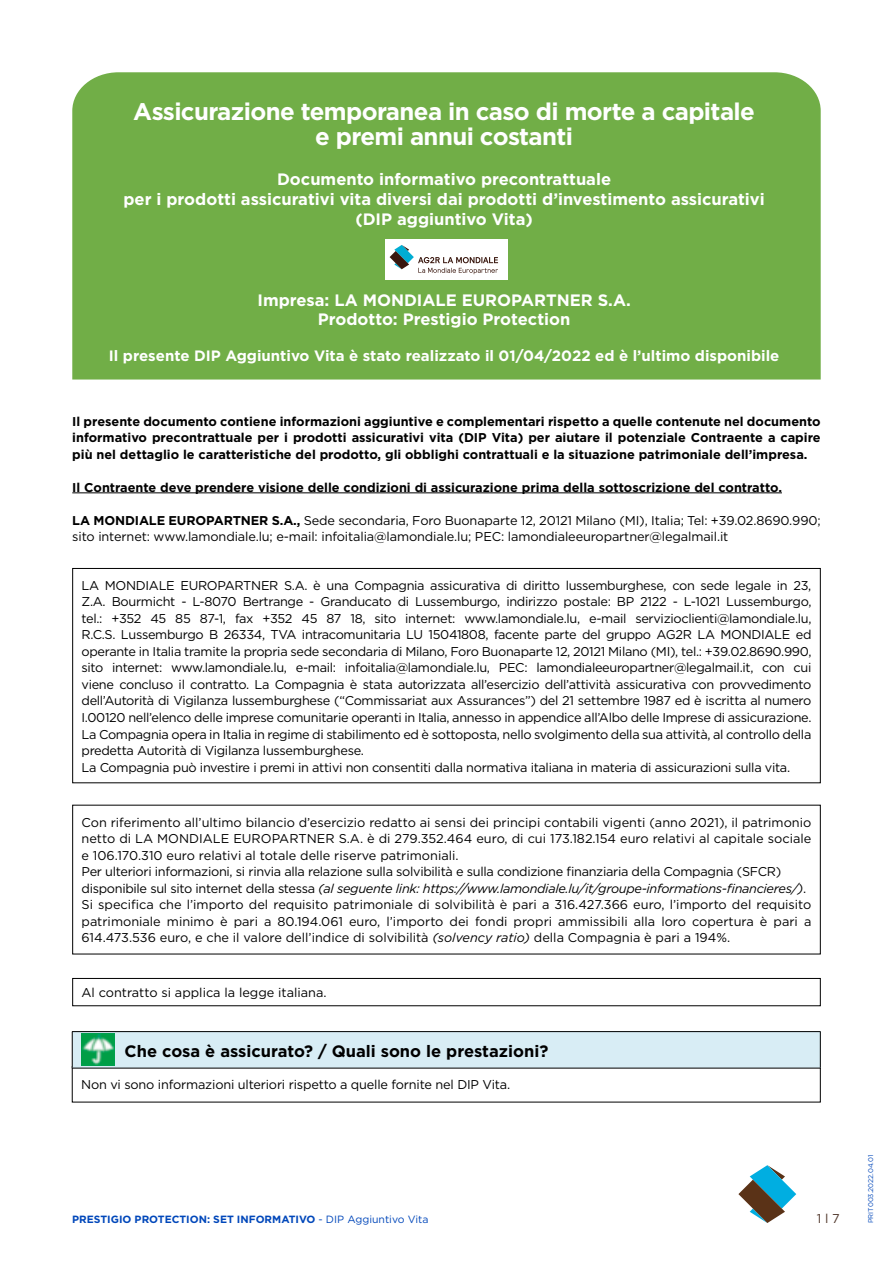
<style>
.page{position:relative;width:893px;height:1263px;background:#fff}
.page>*{position:absolute;margin:0;border:0;box-sizing:border-box;transform-origin:0 0}
.t1{font:700 24px/25.5px "Gotham";letter-spacing:-.025em;color:#fff;text-align:center}
.t2{font:700 16.5px "Gotham";color:#fff}
.t3{font:700 16.5px "Gotham";color:#000}
.t4{font:700 15px "Gotham";color:#fff}
.t5{font:12.75px/16.5px "Gotham";letter-spacing:-.025em;color:#000;text-align:justify}
.t6{font:700 12.75px/16.5px "Gotham";color:#000}
.t7{font:italic 12.75px "Gotham";letter-spacing:-.025em;color:#000}
.t8{font:12.75px "Gotham";color:#000}
.t9{font:12.75px "Gotham";color:#4f362a}
.t10{font:700 10.5px "Gotham";color:#0047ba}
.t11{font:6.9px "Gotham";color:#0047ba}
.s1{font-weight:700}
.s2{font-style:normal}
.s3{font-style:italic}
.s4{font-weight:400}
</style>
<div class="page">
<svg style="left:738px;top:1165px;width:58px;height:58px"></svg>
<div style="left:72px;top:72px;width:749px;height:307px;background:#71ae47"></div>
<hr style="left:72px;top:492px;width:710px;height:1px;background:#000">
<div style="left:72px;top:568px;width:749px;height:215px;border:1px solid #000"></div>
<div style="left:72px;top:978px;width:749px;height:28px;border:1px solid #000"></div>
<div style="left:72px;top:1031px;width:748px;height:37px;background:#d8edf5"></div>
<hr style="left:72px;top:1031px;width:749px;height:1px;background:#000">
<hr style="left:72px;top:1032px;width:1px;height:36px;background:#000">
<hr style="left:820px;top:1032px;width:1px;height:36px;background:#000">
<hr style="left:72px;top:1068px;width:749px;height:1px;background:#000">
<img style="left:81px;top:1034px;width:33px;height:32px">
<div style="left:385px;top:239px;width:123px;height:41px;background:#fff"></div>
<svg style="left:390px;top:245px;width:108px;height:29px"></svg>
<p class="t1" style="left:133px;top:98px;width:623px">Assicurazione temporanea in caso di morte a capitale e premi annui costanti</p>
<p class="t2" style="left:277px;top:168px;width:336px">Documento informativo precontrattuale</p>
<p class="t2" style="left:123px;top:188px;width:643px">per i prodotti assicurativi vita diversi dai prodotti d’investimento assicurativi</p>
<p class="t2" style="left:355px;top:208px;width:179px">(DIP aggiuntivo Vita)</p>
<p class="t2" style="left:257px;top:289px;width:375px">Impresa: LA MONDIALE EUROPARTNER S.A.</p>
<p class="t2" style="left:318px;top:309px;width:254px">Prodotto: Prestigio Protection</p>
<p class="t4" style="left:109px;top:346px;width:672px">Il presente DIP Aggiuntivo Vita è stato realizzato il 01/04/2022 ed è l’ultimo disponibile</p>
<p class="t6" style="left:72px;top:413px;width:750px">Il presente documento contiene informazioni aggiuntive e complementari rispetto a quelle contenute nel documento</p>
<p class="t6" style="left:72px;top:429px;width:750px">informativo precontrattuale per i prodotti assicurativi vita (DIP Vita) per aiutare il potenziale Contraente a capire più nel dettaglio le caratteristiche del prodotto, gli obblighi contrattuali e la situazione patrimoniale dell’impresa.</p>
<p class="t6" style="left:72px;top:479px;width:711px">Il Contraente deve prendere visione delle condizioni di assicurazione prima della sottoscrizione del contratto.</p>
<p class="t5" style="left:72px;top:511px;width:750px"><span class="s1">LA MONDIALE EUROPARTNER S.A.,</span> Sede secondaria, Foro Buonaparte 12, 20121 Milano (MI), Italia; Tel: +39.02.8690.990; sito internet: www.lamondiale.lu; e-mail: infoitalia@lamondiale.lu; PEC: lamondialeeuropartner@legalmail.it</p>
<p class="t5" style="left:82px;top:577px;width:731px">LA MONDIALE EUROPARTNER S.A. è una Compagnia assicurativa di diritto lussemburghese, con sede legale in 23, Z.A. Bourmicht - L-8070 Bertrange - Granducato di Lussemburgo, indirizzo postale: BP 2122 - L-1021 Lussemburgo, tel.: +352 45 85 87-1, fax +352 45 87 18, sito internet: www.lamondiale.lu, e-mail servizioclienti@lamondiale.lu, R.C.S. Lussemburgo B 26334, TVA intracomunitaria LU 15041808, facente parte del gruppo AG2R LA MONDIALE ed operante in Italia tramite la propria sede secondaria di Milano, Foro Buonaparte 12, 20121 Milano (MI), tel.: +39.02.8690.990, sito internet: www.lamondiale.lu, e-mail: infoitalia@lamondiale.lu, PEC: lamondialeeuropartner@legalmail.it, con cui viene concluso il contratto. La Compagnia è stata autorizzata all’esercizio dell’attività assicurativa con provvedimento dell’Autorità di Vigilanza lussemburghese (“Commissariat aux Assurances”) del 21 settembre 1987 ed è iscritta al numero I.00120 nell’elenco delle imprese comunitarie operanti in Italia, annesso in appendice all’Albo delle Imprese di assicurazione.</p>
<p class="t5" style="left:82px;top:725px;width:731px">La Compagnia opera in Italia in regime di stabilimento ed è sottoposta, nello svolgimento della sua attività, al controllo della</p>
<p class="t5" style="left:82px;top:742px;width:284px">predetta Autorità di Vigilanza lussemburghese.</p>
<p class="t5" style="left:82px;top:758px;width:710px">La Compagnia può investire i premi in attivi non consentiti dalla normativa italiana in materia di assicurazioni sulla vita.</p>
<p class="t5" style="left:82px;top:814px;width:731px">Con riferimento all’ultimo bilancio d’esercizio redatto ai sensi dei principi contabili vigenti (anno 2021), il patrimonio netto di LA MONDIALE EUROPARTNER S.A. è di 279.352.464 euro, di cui 173.182.154 euro relativi al capitale sociale e 106.170.310 euro relativi al totale delle riserve patrimoniali.</p>
<p class="t5" style="left:82px;top:863px;width:701px">Per ulteriori informazioni, si rinvia alla relazione sulla solvibilità e sulla condizione finanziaria della Compagnia (SFCR)</p>
<p class="t7" style="left:82px;top:880px;width:726px"><span class="s2">disponibile sul sito internet della stessa</span> (al seguente link: https://www.lamondiale.lu/it/groupe-informations-financieres/)<span class="s2">.</span></p>
<p class="t5" style="left:82px;top:896px;width:731px">Si specifica che l’importo del requisito patrimoniale di solvibilità è pari a 316.427.366 euro, l’importo del requisito patrimoniale minimo è pari a 80.194.061 euro, l’importo dei fondi propri ammissibili alla loro copertura è pari a 614.473.536 euro, e che il valore dell’indice di solvibilità <span class="s3">(solvency ratio)</span> della Compagnia è pari a 194%.</p>
<p class="t8" style="left:82px;top:984px;width:247px">Al contratto si applica la legge italiana.</p>
<p class="t3" style="left:125px;top:1040px;width:425px">Che cosa è assicurato? / Quali sono le prestazioni?</p>
<p class="t5" style="left:81px;top:1076px;width:430px">Non vi sono informazioni ulteriori rispetto a quelle fornite nel DIP Vita.</p>
<p class="t10" style="left:72px;top:1213px;width:358px">PRESTIGIO PROTECTION: SET INFORMATIVO <span class="s4">- DIP Aggiuntivo Vita</span></p>
<p class="t9" style="left:817px;top:1210px;width:25px">1 l 7</p>
<p class="t11" style="left:866px;top:1223px;width:70px;rotate:-90deg">PRIT003.2022.04.01</p>
</div>
